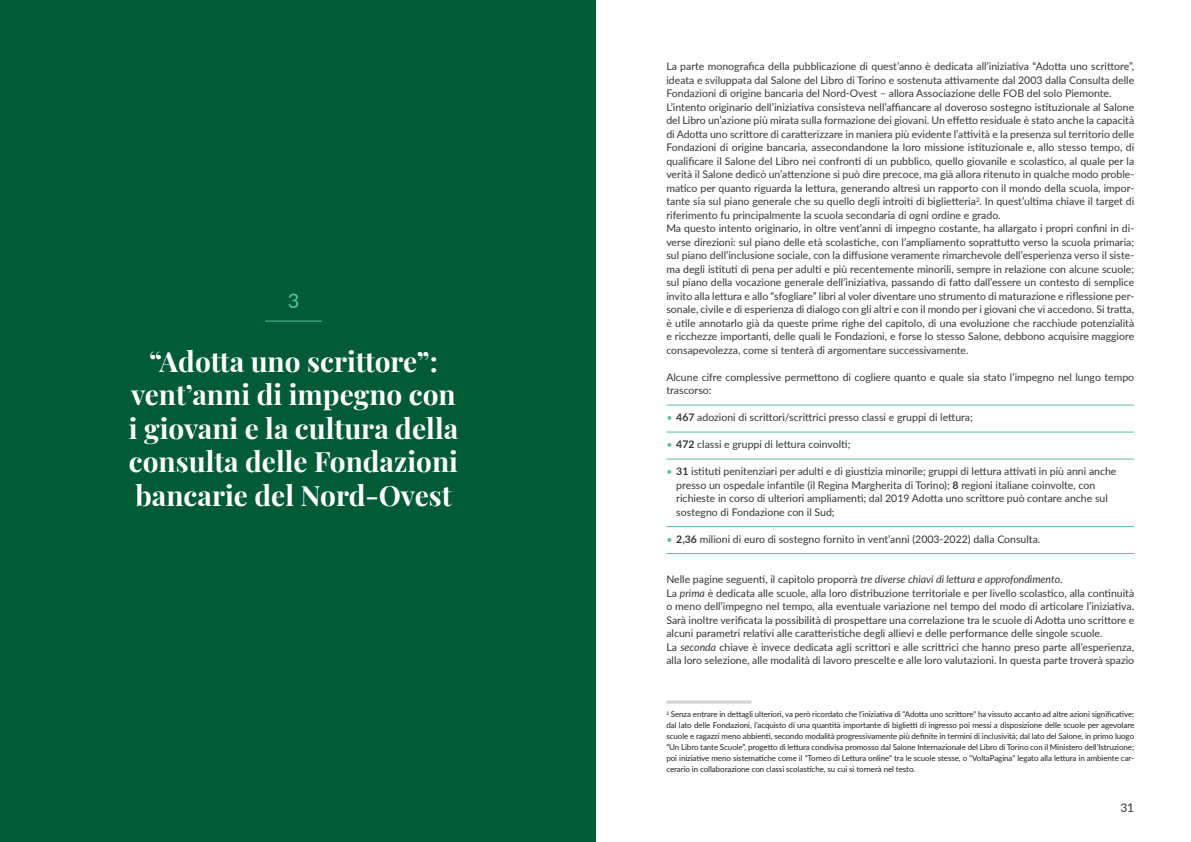
<style>
.page{position:relative;width:1191px;height:842px;background:#fff}
.page>*{position:absolute;margin:0;border:0;box-sizing:border-box;transform-origin:0 0}
.t1{font:700 28px/33.6px "Playfair Display";color:#fff;text-align:center}
.t2{font:20px "Lato";color:#5ac19e}
.t3{font:12px "Lato";color:#363536}
.t4{font:10.5px/13.5px "Lato";color:#363536;text-align:justify}
.t5{font:italic 10.5px "Lato";color:#363536}
.t6{font:8px/11px "Lato";letter-spacing:-.01em;color:#231f20;text-align:justify}
.s1{color:#5ac19e}
.s2{font-weight:700}
.s3{font-style:normal}
.s4{font-style:italic}
</style>
<div class="page">
<div style="left:0;top:0;width:595px;height:842px;background:#005b36"></div>
<hr style="left:265px;top:321px;width:57px;height:1px;background:#5ac19e">
<hr style="left:666px;top:701px;width:85px;height:3px;background:#d1d2d4">
<hr style="left:666px;top:459px;width:468px;height:1px;background:#5ac19e">
<hr style="left:666px;top:526px;width:468px;height:1px;background:#5ac19e">
<hr style="left:666px;top:553px;width:468px;height:1px;background:#5ac19e">
<hr style="left:666px;top:432px;width:468px;height:1px;background:#5ac19e">
<hr style="left:666px;top:405px;width:468px;height:1px;background:#5ac19e">
<p class="t2" style="left:288px;top:286px;width:13px">3</p>
<p class="t1" style="left:129px;top:342px;width:331px">“Adotta uno scrittore”: vent’anni di impegno con i giovani e la cultura della consulta delle Fondazioni bancarie del Nord-Ovest</p>
<p class="t4" style="left:666px;top:59px;width:469px">La parte monografica della pubblicazione di quest’anno è dedicata all’iniziativa “Adotta uno scrittore”, ideata e sviluppata dal Salone del Libro di Torino e sostenuta attivamente dal 2003 dalla Consulta delle Fondazioni di origine bancaria del Nord-Ovest – allora Associazione delle FOB del solo Piemonte.</p>
<p class="t4" style="left:666px;top:100px;width:469px">L’intento originario dell’iniziativa consisteva nell’affiancare al doveroso sostegno istituzionale al Salone del Libro un’azione più mirata sulla formazione dei giovani. Un effetto residuale è stato anche la capacità di Adotta uno scrittore di caratterizzare in maniera più evidente l’attività e la presenza sul territorio delle Fondazioni di origine bancaria, assecondandone la loro missione istituzionale e, allo stesso tempo, di qualificare il Salone del Libro nei confronti di un pubblico, quello giovanile e scolastico, al quale per la verità il Salone dedicò un’attenzione si può dire precoce, ma già allora ritenuto in qualche modo proble&shy;matico per quanto riguarda la lettura, generando altresì un rapporto con il mondo della scuola, impor&shy;tante sia sul piano generale che su quello degli introiti di biglietteria<sup>2</sup>. In quest’ultima chiave il target di riferimento fu principalmente la scuola secondaria di ogni ordine e grado.</p>
<p class="t4" style="left:666px;top:221px;width:469px">Ma questo intento originario, in oltre vent’anni di impegno costante, ha allargato i propri confini in di&shy;verse direzioni: sul piano delle età scolastiche, con l’ampliamento soprattutto verso la scuola primaria; sul piano dell’inclusione sociale, con la diffusione veramente rimarchevole dell’esperienza verso il siste&shy;ma degli istituti di pena per adulti e più recentemente minorili, sempre in relazione con alcune scuole; sul piano della vocazione generale dell’iniziativa, passando di fatto dall’essere un contesto di semplice invito alla lettura e allo “sfogliare” libri al voler diventare uno strumento di maturazione e riflessione per&shy;sonale, civile e di esperienza di dialogo con gli altri e con il mondo per i giovani che vi accedono. Si tratta, è utile annotarlo già da queste prime righe del capitolo, di una evoluzione che racchiude potenzialità e ricchezze importanti, delle quali le Fondazioni, e forse lo stesso Salone, debbono acquisire maggiore consapevolezza, come si tenterà di argomentare successivamente.</p>
<p class="t4" style="left:666px;top:370px;width:469px">Alcune cifre complessive permettono di cogliere quanto e quale sia stato l’impegno nel lungo tempo trascorso:</p>
<p class="t4" style="left:666px;top:410px;width:308px"><span class="s1">•</span> <span class="s2">467</span> adozioni di scrittori/scrittrici presso classi e gruppi di lettura;</p>
<p class="t4" style="left:666px;top:437px;width:186px"><span class="s1">•</span> <span class="s2">472</span> classi e gruppi di lettura coinvolti;</p>
<p class="t4" style="left:676px;top:464px;width:442px;text-align:left;text-indent:-10px"><span class="s1">•</span> <span class="s2">31</span> istituti penitenziari per adulti e di giustizia minorile; gruppi di lettura attivati in più anni anche presso un ospedale infantile (il Regina Margherita di Torino); <span class="s2">8</span> regioni italiane coinvolte, con richieste in corso di ulteriori ampliamenti; dal 2019 Adotta uno scrittore può contare anche sul sostegno di Fondazione con il Sud;</p>
<p class="t4" style="left:666px;top:532px;width:375px"><span class="s1">•</span> <span class="s2">2,36</span> milioni di euro di sostegno fornito in vent’anni (2003-2022) dalla Consulta.</p>
<p class="t5" style="left:666px;top:572px;width:398px"><span class="s3">Nelle pagine seguenti, il capitolo proporrà</span> tre diverse chiavi di lettura e approfondimento<span class="s3">.</span></p>
<p class="t4" style="left:666px;top:586px;width:469px">La <span class="s4">prima</span> è dedicata alle scuole, alla loro distribuzione territoriale e per livello scolastico, alla continuità o meno dell’impegno nel tempo, alla eventuale variazione nel tempo del modo di articolare l’iniziativa.<br>Sarà inoltre verificata la possibilità di prospettare una correlazione tra le scuole di Adotta uno scrittore e alcuni parametri relativi alle caratteristiche degli allievi e delle performance delle singole scuole.</p>
<p class="t4" style="left:666px;top:640px;width:469px">La <span class="s4">seconda</span> chiave è invece dedicata agli scrittori e alle scrittrici che hanno preso parte all’esperienza, alla loro selezione, alle modalità di lavoro prescelte e alle loro valutazioni. In questa parte troverà spazio</p>
<p class="t6" style="left:666px;top:708px;width:469px"><sup>2</sup> Senza entrare in dettagli ulteriori, va però ricordato che l’iniziativa di "Adotta uno scrittore" ha vissuto accanto ad altre azioni significative: dal lato delle Fondazioni, l’acquisto di una quantità importante di biglietti di ingresso poi messi a disposizione delle scuole per agevolare scuole e ragazzi meno abbienti, secondo modalità progressivamente più definite in termini di inclusività; dal lato del Salone, in primo luogo “Un Libro tante Scuole”, progetto di lettura condivisa promosso dal Salone Internazionale del Libro di Torino con il Ministero dell’Istruzione; poi iniziative meno sistematiche come il "Torneo di Lettura online" tra le scuole stesse, o "VoltaPagina" legato alla lettura in ambiente car&shy;cerario in collaborazione con classi scolastiche, su cui si tornerà nel testo.</p>
<p class="t3" style="left:1120px;top:798px;width:15px">31</p>
</div>
